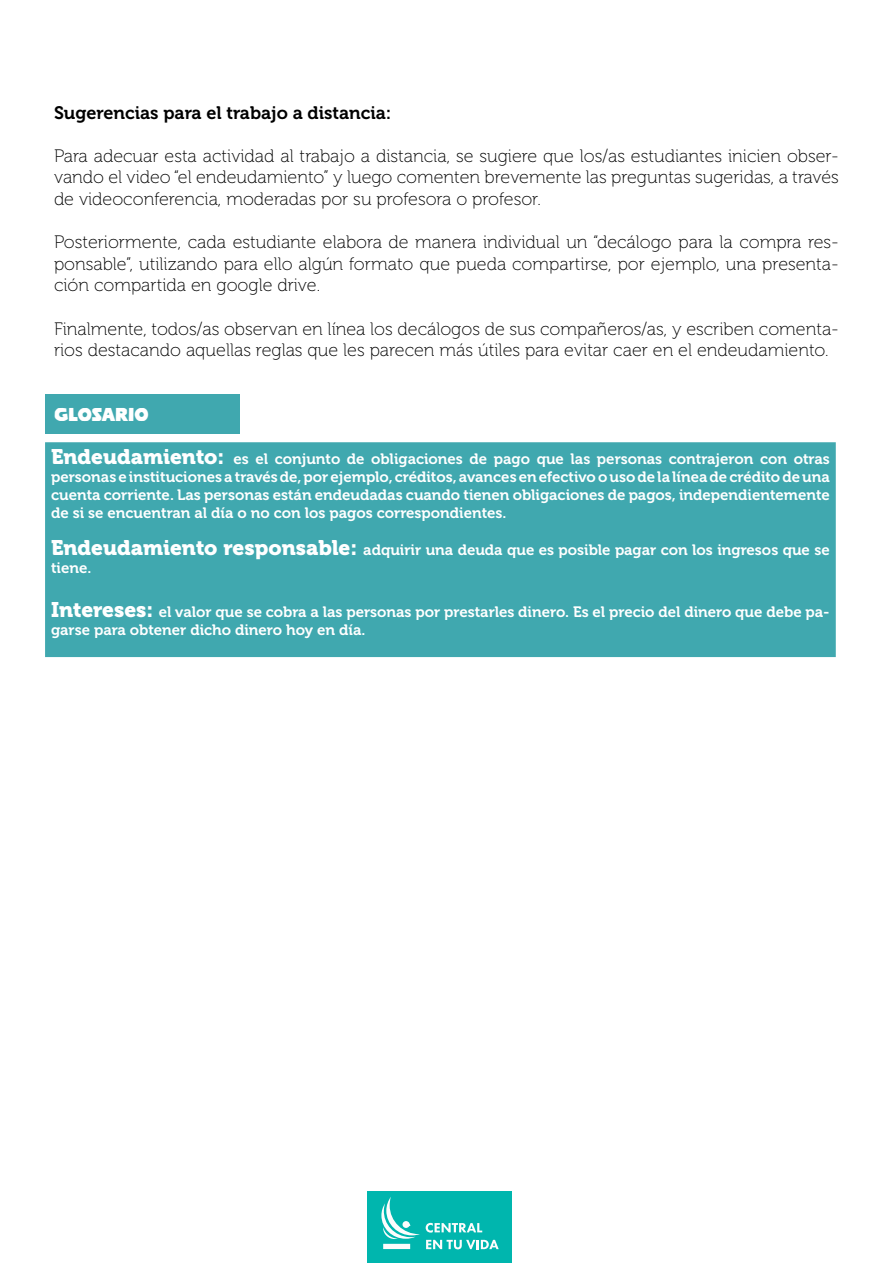
<style>
.page{position:relative;width:893px;height:1263px;background:#fff}
.page>*{position:absolute;margin:0;border:0;box-sizing:border-box;transform-origin:0 0}
.t1{font:600 21px "Poleno";color:#fff}
.t2{font:18px/21.6px "Museo 100";color:#000;text-align:justify}
.t3{font:18px "Museo 700";color:#000}
.t4{font:15px/18px "Museo 700";color:#fff}
.s1{font-family:"Museo 900";font-size:21px}
</style>
<div class="page">
<div style="left:367px;top:1192px;width:144px;height:71px;background:#00b6ae"></div>
<svg style="left:426px;top:1223px;width:56px;height:9px"></svg>
<svg style="left:426px;top:1240px;width:73px;height:9px"></svg>
<svg style="left:381px;top:1197px;width:39px;height:52px"></svg>
<div style="left:45px;top:395px;width:194px;height:39px;background:#40a8af"></div>
<div style="left:45px;top:442px;width:791px;height:215px;background:#40a8af"></div>
<p class="t3" style="left:54px;top:102px;width:339px">Sugerencias para el trabajo a distancia:</p>
<p class="t2" style="left:54px;top:145px;width:786px">Para adecuar esta actividad al trabajo a distancia, se sugiere que los/as estudiantes inicien obser&shy;vando el video “el endeudamiento” y luego comenten brevemente las preguntas sugeridas, a través de videoconferencia, moderadas por su profesora o profesor.</p>
<p class="t2" style="left:54px;top:232px;width:786px">Posteriormente, cada estudiante elabora de manera individual un “decálogo para la compra res&shy;ponsable”, utilizando para ello algún formato que pueda compartirse, por ejemplo, una presenta&shy;ción compartida en google drive.</p>
<p class="t2" style="left:54px;top:318px;width:786px">Finalmente, todos/as observan en línea los decálogos de sus compañeros/as, y escriben comenta&shy;rios destacando aquellas reglas que les parecen más útiles para evitar caer en el endeudamiento.</p>
<p class="t1" style="left:54px;top:403px;width:96px">GLOSARIO</p>
<p class="t4" style="left:51px;top:450px;width:780px;text-align:justify"><span class="s1">Endeudamiento:</span> es el conjunto de obligaciones de pago que las personas contrajeron con otras personas e instituciones a través de, por ejemplo, créditos, avances en efectivo o uso de la línea de crédito de una cuenta corriente. Las personas están endeudadas cuando tienen obligaciones de pagos, independientemente de si se encuentran al día o no con los pagos correspondientes.</p>
<p class="t4" style="left:51px;top:541px;width:780px"><span class="s1">Endeudamiento responsable:</span> adquirir una deuda que es posible pagar con los ingresos que se tiene.</p>
<p class="t4" style="left:51px;top:603px;width:780px"><span class="s1">Intereses:</span> el valor que se cobra a las personas por prestarles dinero. Es el precio del dinero que debe pa&shy;garse para obtener dicho dinero hoy en día.</p>
</div>
